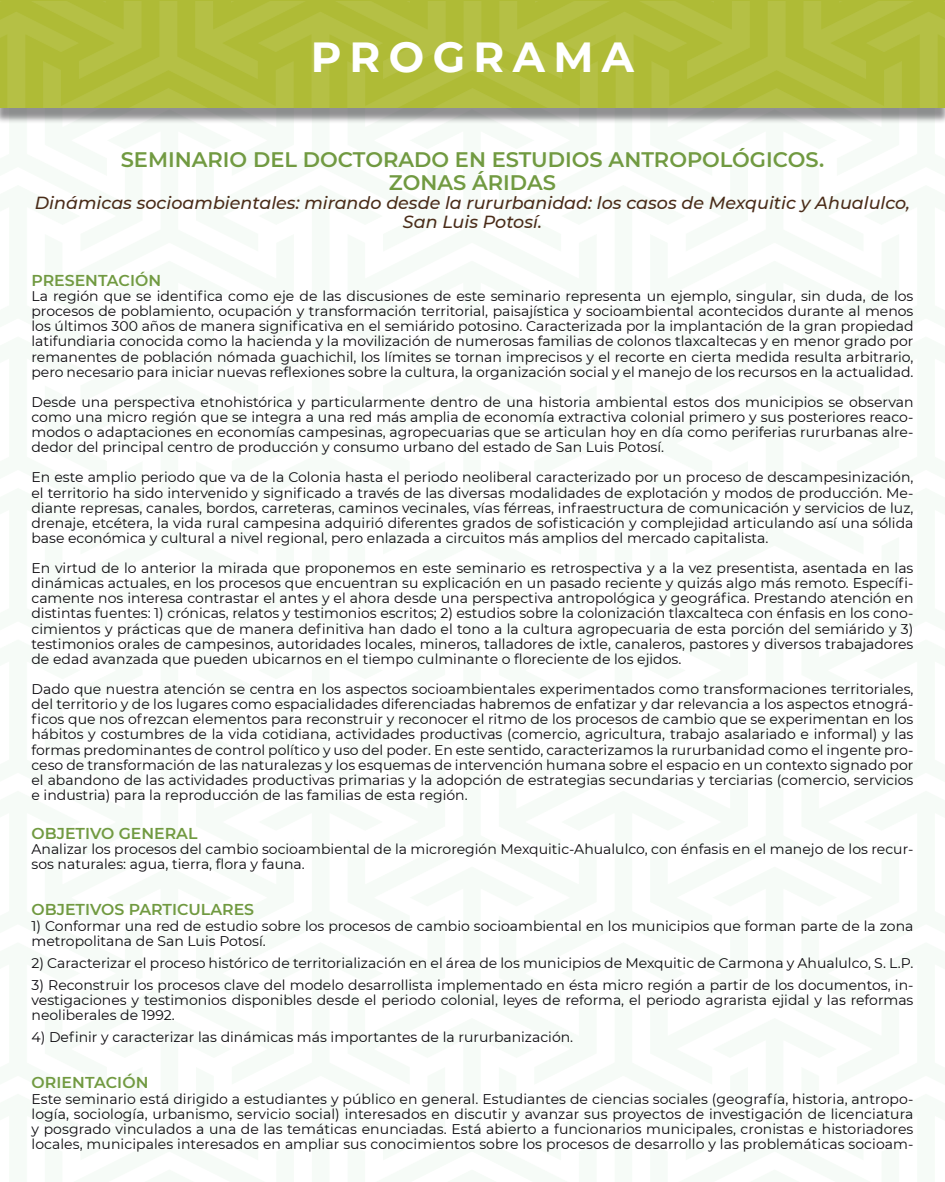
<style>
.page{position:relative;width:945px;height:1182px;background:#fff}
.page>*{position:absolute;margin:0;border:0;box-sizing:border-box;transform-origin:0 0}
.t1{font:700 42px "Montserrat";letter-spacing:.2em;color:#fff}
.t2{font:600 21px/22.7px "Montserrat";color:#719a41;text-align:center}
.t3{font:italic 500 17.5px/18.9px "Montserrat";color:#4a2c19;text-align:center}
.t4{font:600 15.75px "Montserrat";color:#719a41}
.t5{font:14px/15.1px "Montserrat";color:#0b090d;text-align:justify}
</style>
<div class="page">
<div style="left:0;top:4px;width:945px;height:120px;background:#0b090d;opacity:.45"></div>
<img style="left:0;top:1px;width:945px;height:107px">
<h1 class="t1" style="left:311px;top:27px;width:325px">PROGRAMA</h1>
<h2 class="t2" style="left:121px;top:148px;width:705px">SEMINARIO DEL DOCTORADO EN ESTUDIOS ANTROPOLÓGICOS.<br>ZONAS ÁRIDAS</h2>
<p class="t3" style="left:35px;top:193px;width:877px">Dinámicas socioambientales: mirando desde la rururbanidad: los casos de Mexquitic y Ahualulco,<br>San Luis Potosí.</p>
<p class="t4" style="left:32px;top:269px;width:131px">PRESENTACIÓN</p>
<p class="t5" style="left:32px;top:288px;width:884px">La región que se identifica como eje de las discusiones de este seminario representa un ejemplo, singular, sin duda, de los procesos de poblamiento, ocupación y transformación territorial, paisajística y socioambiental acontecidos durante al menos los últimos 300 años de manera significativa en el semiárido potosino. Caracterizada por la implantación de la gran propiedad latifundiaria conocida como la hacienda y la movilización de numerosas familias de colonos tlaxcaltecas y en menor grado por remanentes de población nómada guachichil, los límites se tornan imprecisos y el recorte en cierta medida resulta arbitrario, pero necesario para iniciar nuevas reflexiones sobre la cultura, la organización social y el manejo de los recursos en la actualidad.</p>
<p class="t5" style="left:32px;top:394px;width:883px">Desde una perspectiva etnohistórica y particularmente dentro de una historia ambiental estos dos municipios se observan como una micro región que se integra a una red más amplia de economía extractiva colonial primero y sus posteriores reaco&shy;modos o adaptaciones en economías campesinas, agropecuarias que se articulan hoy en día como periferias rururbanas alre&shy;dedor del principal centro de producción y consumo urbano del estado de San Luis Potosí.</p>
<p class="t5" style="left:32px;top:469px;width:884px">En este amplio periodo que va de la Colonia hasta el periodo neoliberal caracterizado por un proceso de descampesinización, el territorio ha sido intervenido y significado a través de las diversas modalidades de explotación y modos de producción. Me&shy;diante represas, canales, bordos, carreteras, caminos vecinales, vías férreas, infraestructura de comunicación y servicios de luz, drenaje, etcétera, la vida rural campesina adquirió diferentes grados de sofisticación y complejidad articulando así una sólida base económica y cultural a nivel regional, pero enlazada a circuitos más amplios del mercado capitalista.</p>
<p class="t5" style="left:32px;top:560px;width:884px">En virtud de lo anterior la mirada que proponemos en este seminario es retrospectiva y a la vez presentista, asentada en las dinámicas actuales, en los procesos que encuentran su explicación en un pasado reciente y quizás algo más remoto. Específi&shy;camente nos interesa contrastar el antes y el ahora desde una perspectiva antropológica y geográfica. Prestando atención en distintas fuentes: 1) crónicas, relatos y testimonios escritos; 2) estudios sobre la colonización tlaxcalteca con énfasis en los cono&shy;cimientos y prácticas que de manera definitiva han dado el tono a la cultura agropecuaria de esta porción del semiárido y 3) testimonios orales de campesinos, autoridades locales, mineros, talladores de ixtle, canaleros, pastores y diversos trabajadores de edad avanzada que pueden ubicarnos en el tiempo culminante o floreciente de los ejidos.</p>
<p class="t5" style="left:32px;top:681px;width:884px">Dado que nuestra atención se centra en los aspectos socioambientales experimentados como transformaciones territoriales, del territorio y de los lugares como espacialidades diferenciadas habremos de enfatizar y dar relevancia a los aspectos etnográ&shy;ficos que nos ofrezcan elementos para reconstruir y reconocer el ritmo de los procesos de cambio que se experimentan en los hábitos y costumbres de la vida cotidiana, actividades productivas (comercio, agricultura, trabajo asalariado e informal) y las formas predominantes de control político y uso del poder. En este sentido, caracterizamos la rururbanidad como el ingente pro&shy;ceso de transformación de las naturalezas y los esquemas de intervención humana sobre el espacio en un contexto signado por el abandono de las actividades productivas primarias y la adopción de estrategias secundarias y terciarias (comercio, servicios e industria) para la reproducción de las familias de esta región.</p>
<p class="t4" style="left:32px;top:822px;width:168px">OBJETIVO GENERAL</p>
<p class="t5" style="left:32px;top:841px;width:883px">Analizar los procesos del cambio socioambiental de la microregión Mexquitic-Ahualulco, con énfasis en el manejo de los recur&shy;sos naturales: agua, tierra, flora y fauna.</p>
<p class="t4" style="left:32px;top:898px;width:224px">OBJETIVOS PARTICULARES</p>
<p class="t5" style="left:32px;top:917px;width:883px">1) Conformar una red de estudio sobre los procesos de cambio socioambiental en los municipios que forman parte de la zona metropolitana de San Luis Potosí.</p>
<p class="t5" style="left:32px;top:954px;width:884px">2) Caracterizar el proceso histórico de territorialización en el área de los municipios de Mexquitic de Carmona y Ahualulco, S. L.P.</p>
<p class="t5" style="left:32px;top:976px;width:884px">3) Reconstruir los procesos clave del modelo desarrollista implementado en ésta micro región a partir de los documentos, in&shy;vestigaciones y testimonios disponibles desde el periodo colonial, leyes de reforma, el periodo agrarista ejidal y las reformas neoliberales de 1992.</p>
<p class="t5" style="left:32px;top:1029px;width:543px">4) Definir y caracterizar las dinámicas más importantes de la rururbanización.</p>
<p class="t4" style="left:32px;top:1071px;width:118px">ORIENTACIÓN</p>
<p class="t5" style="left:32px;top:1090px;width:884px">Este seminario está dirigido a estudiantes y público en general. Estudiantes de ciencias sociales (geografía, historia, antropo&shy;logía, sociología, urbanismo, servicio social) interesados en discutir y avanzar sus proyectos de investigación de licenciatura y posgrado vinculados a una de las temáticas enunciadas. Está abierto a funcionarios municipales, cronistas e historiadores locales, municipales interesados en ampliar sus conocimientos sobre los procesos de desarrollo y las problemáticas socioam-</p>
</div>
